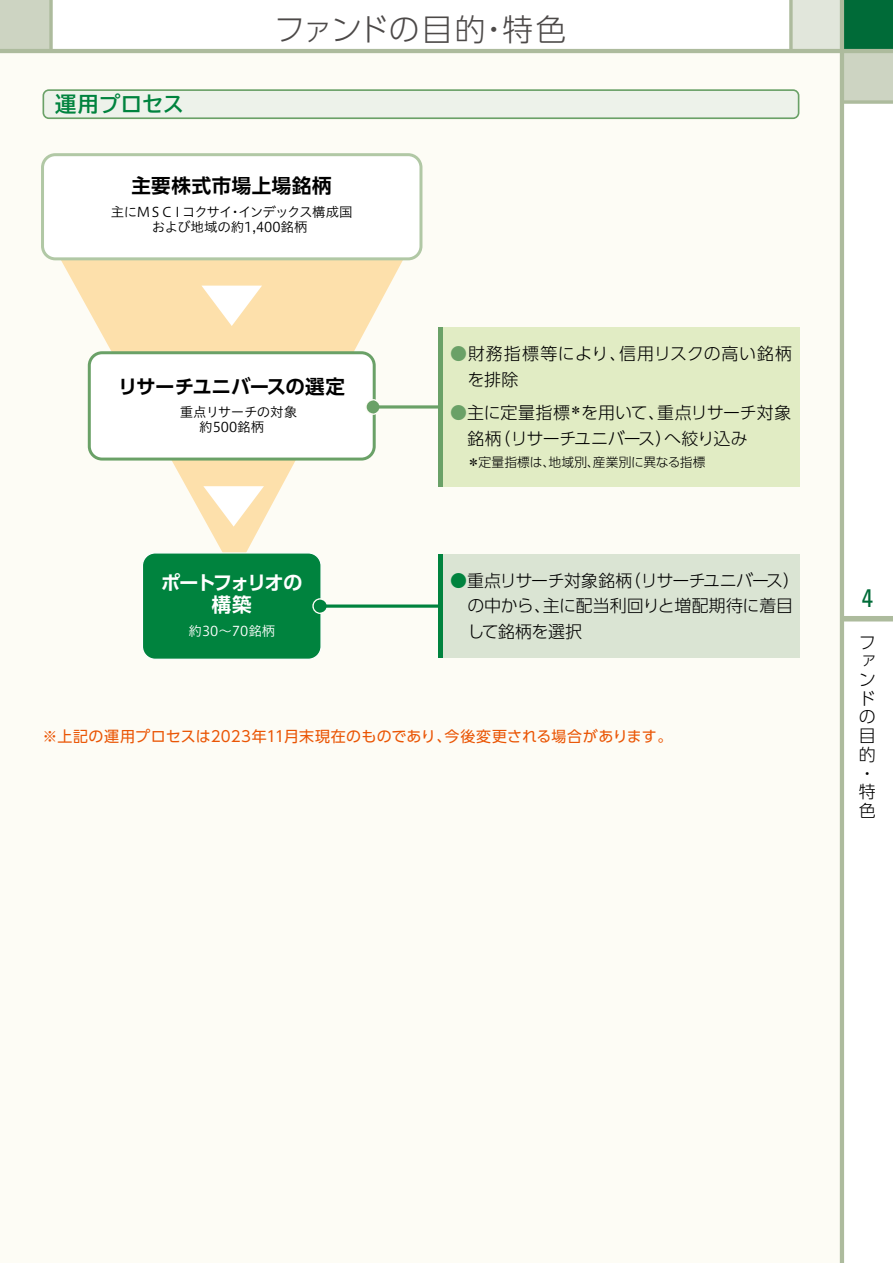
<style>
.page{position:relative;width:893px;height:1263px;background:#fff}
.page>*{position:absolute;margin:0;border:0;box-sizing:border-box;transform-origin:0 0}
.t1{font:300 30.75px "UD Shin Go Pro";letter-spacing:.005em;color:#4c4948}
.t2{font:condensed 25.5px "Univers";color:#006b38}
.t3{font:700 21.3px "TBUD Go Std";letter-spacing:-.005em;color:#00833e}
.t4{font:700 19.5px "UD Shin Go Pro De";letter-spacing:-.025em;color:#000}
.t5{font:700 19.5px/22.5px "UD Shin Go Pro De";letter-spacing:-.105em;color:#fff;text-align:center}
.t6{font:700 19.5px "UD Shin Go Pro De";letter-spacing:.035em;color:#000}
.t7{font:300 16.95px/18.8px "UD Shin Go Pro";letter-spacing:-.01em;color:#000}
.t8{font:300 16.95px/25.5px "UD Shin Go Pro";letter-spacing:.04em;color:#000}
.t9{font:15px "UD Shin Go Pro";letter-spacing:.015em;color:#ea5504}
.t10{font:13.5px/15px "Hiragino UD Sans Std W3";letter-spacing:-.055em;color:#000;text-align:center}
.t11{font:13.5px/15px "Hiragino UD Sans Std W3";color:#000;text-align:center}
.t12{font:13.5px "Hiragino UD Sans Std W3";color:#fff}
.t13{font:300 12.75px "UD Shin Go Pro";color:#000}
.s1{color:#6aa167}
.s2{color:#00833e}
</style>
<div class="page">
<div style="left:0;top:51px;width:842px;height:1212px;background:#fdfcf5"></div>
<div style="left:791px;top:0;width:51px;height:51px;background:#e1e6db"></div>
<div style="left:842px;top:0;width:51px;height:51px;background:#006b38"></div>
<div style="left:0;top:0;width:51px;height:51px;background:#cdd4c2"></div>
<div style="left:842px;top:51px;width:51px;height:51px;background:#cdd4c2"></div>
<svg style="left:49px;top:0;width:4px;height:49px"></svg>
<div style="left:842px;top:616px;width:51px;height:5px;background:#adbb9d"></div>
<hr style="left:840px;top:0;width:4px;height:1263px;background:#adbb9d">
<hr style="left:0;top:49px;width:893px;height:4px;background:#adbb9d">
<svg style="left:844px;top:100px;width:49px;height:4px"></svg>
<svg style="left:789px;top:0;width:4px;height:49px"></svg>
<svg style="left:53px;top:259px;width:361px;height:293px"></svg>
<svg style="left:201px;top:286px;width:61px;height:40px"></svg>
<svg style="left:203px;top:486px;width:61px;height:41px"></svg>
<div style="left:142px;top:553px;width:179px;height:106px;background:#00833e;border-radius:13px"></div>
<div style="left:142px;top:552px;width:180px;height:108px;border:1px solid #fff;border-radius:13px"></div>
<svg style="left:312px;top:598px;width:15px;height:16px"></svg>
<div style="left:314px;top:600px;width:13px;height:12px;background:#00833e;border-radius:50%"></div>
<svg style="left:326px;top:604px;width:112px;height:4px"></svg>
<div style="left:89px;top:353px;width:285px;height:106px;background:#fff;border-radius:13px"></div>
<div style="left:88px;top:351px;width:288px;height:110px;border:3px solid #6aa167;border-radius:13px"></div>
<svg style="left:366px;top:399px;width:15px;height:16px"></svg>
<div style="left:367px;top:401px;width:12px;height:12px;background:#6aa167;border-radius:50%"></div>
<svg style="left:379px;top:405px;width:59px;height:4px"></svg>
<svg style="left:43px;top:89px;width:756px;height:30px"></svg>
<div style="left:43px;top:155px;width:378px;height:104px;background:#fff;border-radius:13px"></div>
<div style="left:41px;top:153px;width:381px;height:107px;border:3px solid #b1c8a5;border-radius:13px"></div>
<div style="left:438px;top:327px;width:361px;height:160px;background:#e1ecc4"></div>
<hr style="left:438px;top:327px;width:4px;height:160px;background:#6aa167">
<div style="left:438px;top:555px;width:361px;height:103px;background:#dae4d3"></div>
<hr style="left:438px;top:555px;width:4px;height:103px;background:#00833e">
<p class="t3" style="left:55px;top:87px;width:131px">運用プロセス</p>
<h1 class="t1" style="left:274px;top:4px;width:294px">ファンドの目的・特色</h1>
<p class="t6" style="left:131px;top:170px;width:202px">主要株式市場上場銘柄</p>
<p class="t10" style="left:111px;top:203px;width:244px">主にＭＳＣＩコクサイ・インデックス構成国および地域の約1,400銘柄</p>
<p class="t4" style="left:118px;top:370px;width:228px">リサーチユニバースの選定</p>
<p class="t11" style="left:166px;top:404px;width:133px">　重点リサーチの対象約500銘柄</p>
<p class="t5" style="left:161px;top:571px;width:143px">ポートフォリオの構築</p>
<p class="t12" style="left:189px;top:621px;width:88px">約30～70銘柄</p>
<p class="t8" style="left:467px;top:340px;width:326px;text-indent:-17px"><span class="s1">●</span>財務指標等により、信用リスクの高い銘柄を排除</p>
<p class="t7" style="left:467px;top:400px;width:325px;line-height:25.5px;text-indent:-17px"><span class="s1">●</span>主に定量指標<sup>＊</sup>を用いて、重点リサーチ対象銘柄（リサーチユニバース）へ絞り込み</p>
<p class="t13" style="left:467px;top:452px;width:240px">＊定量指標は、地域別、産業別に異なる指標</p>
<p class="t7" style="left:467px;top:567px;width:334px;line-height:25.5px;text-indent:-17px"><span class="s2">●</span>重点リサーチ対象銘柄（リサーチユニバース）の中から、主に配当利回りと増配期待に着目して銘柄を選択</p>
<p class="t9" style="left:43px;top:724px;width:631px">※上記の運用プロセスは2023年11月末現在のものであり、今後変更される場合があります。</p>
<h2 class="t2" style="left:862px;top:582px;width:13px">4</h2>
<p class="t7" style="left:859px;top:632px;width:18px">ファンドの目的・特色</p>
</div>
